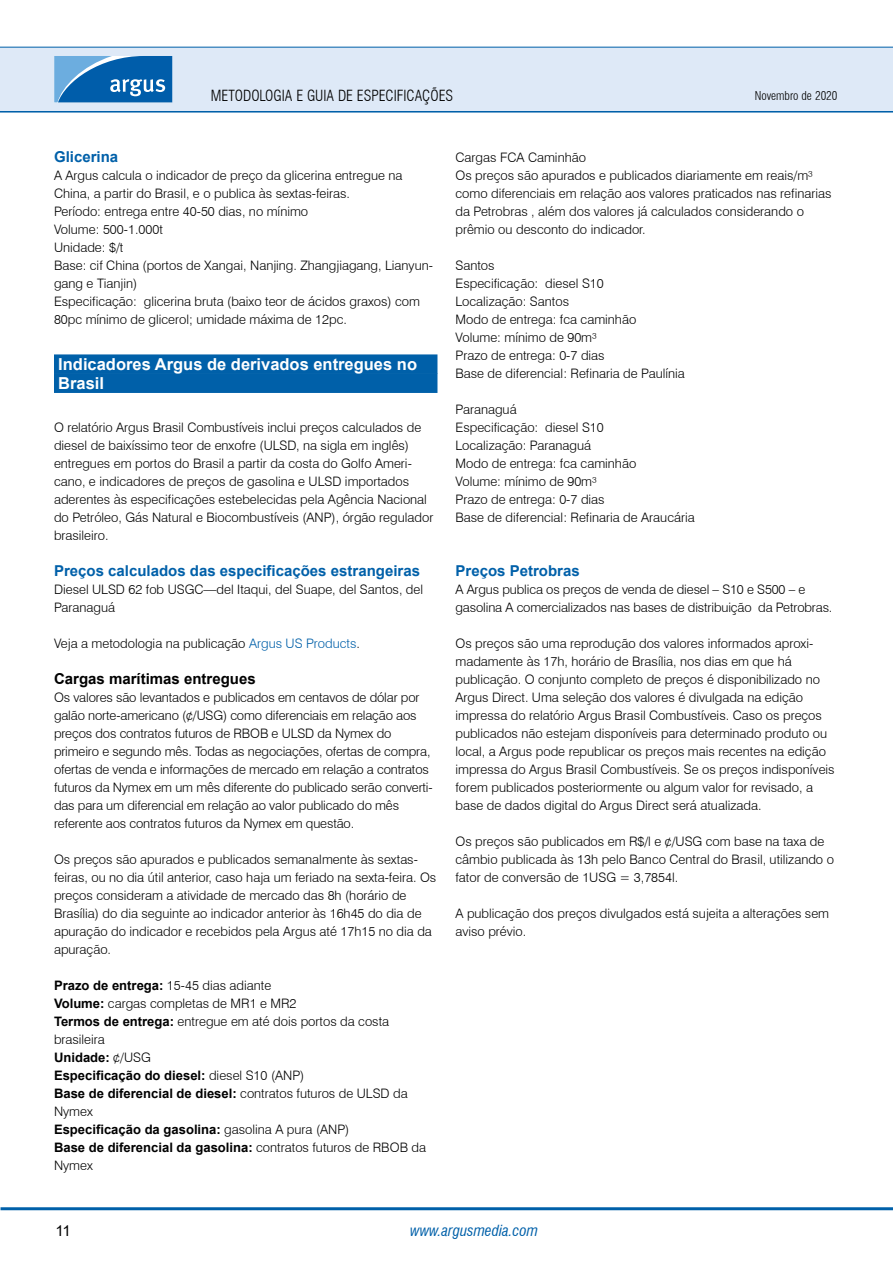
<style>
.page{position:relative;width:893px;height:1263px;background:#fff}
.page>*{position:absolute;margin:0;border:0;box-sizing:border-box;transform-origin:0 0}
.t1{font:700 16.5px/19px "Arial";color:#fff}
.t2{font:700 15px "Arial";color:#0060a9}
.t3{font:300 condensed 15px "Swiss 721 BT";color:#000}
.t4{font:700 15px "Arial";color:#000}
.t5{font:italic condensed 15px "Swiss 721 BT";color:#0060a9}
.t6{font:15px "Arial";color:#000}
.t7{font:300 13.05px/18px "Swiss 721 BT";color:#000}
.t8{font:700 13.05px/18px "Arial";color:#000}
.t9{font:300 condensed 12px "Swiss 721 BT";color:#000}
.s1{color:#0060a9}
.s2{font-family:"Arial";font-weight:700}
.s3{font-family:"Swiss 721 BT";font-weight:300}
</style>
<div class="page">
<hr style="left:0;top:110px;width:893px;height:3px;background:#0060a9">
<div style="left:0;top:47px;width:893px;height:64px;background:#dee9f7"></div>
<hr style="left:0;top:47px;width:893px;height:1px;background:#0060a9">
<svg style="left:54px;top:56px;width:118px;height:46px;background:#307dbd"></svg>
<hr style="left:1px;top:1207px;width:892px;height:3px;background:#0060a9">
<div style="left:54px;top:354px;width:383px;height:20px;background:#0060a9"></div>
<div style="left:54px;top:373px;width:383px;height:20px;background:#0060a9"></div>
<p class="t3" style="left:211px;top:86px;width:244px">METODOLOGIA E GUIA DE ESPECIFICAÇÕES</p>
<p class="t9" style="left:755px;top:88px;width:84px">Novembro de 2020</p>
<p class="t2" style="left:54px;top:146px;width:66px">Glicerina</p>
<p class="t7" style="left:54px;top:166px;width:381px">A Argus calcula o indicador de preço da glicerina entregue na China, a partir do Brasil, e o publica às sextas-feiras.<br>Período: entrega entre 40-50 dias, no mínimo<br>Volume: 500-1.000t<br>Unidade: $/t<br>Base: cif China (portos de Xangai, Nanjing. Zhangjiagang, Lianyun&shy;gang e Tianjin)<br>Especificação: glicerina bruta (baixo teor de ácidos graxos) com 80pc mínimo de glicerol; umidade máxima de 12pc.</p>
<p class="t1" style="left:58px;top:355px;width:360px">Indicadores Argus de derivados entregues no<br>Brasil</p>
<p class="t7" style="left:54px;top:418px;width:381px">O relatório Argus Brasil Combustíveis inclui preços calculados de diesel de baixíssimo teor de enxofre (ULSD, na sigla em inglês) entregues em portos do Brasil a partir da costa do Golfo Ameri&shy;cano, e indicadores de preços de gasolina e ULSD importados aderentes às especificações estebelecidas pela Agência Nacional do Petróleo, Gás Natural e Biocombustíveis (ANP), órgão regulador brasileiro.</p>
<p class="t2" style="left:54px;top:560px;width:368px">Preços calculados das especificações estrangeiras</p>
<p class="t7" style="left:54px;top:580px;width:371px">Diesel ULSD 62 fob USGC—del Itaqui, del Suape, del Santos, del<br>Paranaguá</p>
<p class="t7" style="left:54px;top:634px;width:308px">Veja a metodologia na publicação <span class="s1">Argus US Products</span>.</p>
<p class="t4" style="left:54px;top:668px;width:203px">Cargas marítimas entregues</p>
<p class="t7" style="left:54px;top:688px;width:380px">Os valores são levantados e publicados em centavos de dólar por galão norte-americano (¢/USG) como diferenciais em relação aos preços dos contratos futuros de RBOB e ULSD da Nymex do primeiro e segundo mês. Todas as negociações, ofertas de compra, ofertas de venda e informações de mercado em relação a contratos futuros da Nymex em um mês diferente do publicado serão converti&shy;das para um diferencial em relação ao valor publicado do mês referente aos contratos futuros da Nymex em questão.</p>
<p class="t7" style="left:54px;top:850px;width:384px">Os preços são apurados e publicados semanalmente às sextas&shy;feiras, ou no dia útil anterior, caso haja um feriado na sexta-feira. Os preços consideram a atividade de mercado das 8h (horário de Brasília) do dia seguinte ao indicador anterior às 16h45 do dia de apuração do indicador e recebidos pela Argus até 17h15 no dia da apuração.</p>
<p class="t7" style="left:54px;top:976px;width:337px"><span class="s2">Prazo de entrega:</span> 15-45 dias adiante<br><span class="s2">Volume:</span> cargas completas de MR1 e MR2<br><span class="s2">Termos de entrega:</span> entregue em até dois portos da costa brasileira</p>
<p class="t8" style="left:54px;top:1049px;width:355px">Unidade: <span class="s3">¢/USG<br></span>Especificação do diesel: <span class="s3">diesel S10 (ANP)<br></span>Base de diferencial de diesel: <span class="s3">contratos futuros de ULSD da</span></p>
<p class="t7" style="left:54px;top:1102px;width:40px">Nymex</p>
<p class="t8" style="left:54px;top:1120px;width:374px">Especificação da gasolina: <span class="s3">gasolina A pura (ANP)<br></span>Base de diferencial da gasolina: <span class="s3">contratos futuros de RBOB da</span></p>
<p class="t7" style="left:54px;top:1156px;width:40px">Nymex</p>
<p class="t7" style="left:455px;top:148px;width:377px">Cargas FCA Caminhão<br>Os preços são apurados e publicados diariamente em reais/m³ como diferenciais em relação aos valores praticados nas refinarias da Petrobras , além dos valores já calculados considerando o prêmio ou desconto do indicador.</p>
<p class="t7" style="left:455px;top:256px;width:231px">Santos<br>Especificação: diesel S10<br>Localização: Santos<br>Modo de entrega: fca caminhão<br>Volume: mínimo de 90m³<br>Prazo de entrega: 0-7 dias<br>Base de diferencial: Refinaria de Paulínia</p>
<p class="t7" style="left:455px;top:400px;width:241px">Paranaguá<br>Especificação: diesel S10<br>Localização: Paranaguá<br>Modo de entrega: fca caminhão<br>Volume: mínimo de 90m³<br>Prazo de entrega: 0-7 dias<br>Base de diferencial: Refinaria de Araucária</p>
<p class="t2" style="left:455px;top:560px;width:126px">Preços Petrobras</p>
<p class="t7" style="left:455px;top:580px;width:378px">A Argus publica os preços de venda de diesel – S10 e S500 – e gasolina A comercializados nas bases de distribuição da Petrobras.</p>
<p class="t7" style="left:455px;top:634px;width:381px">Os preços são uma reprodução dos valores informados aproxi&shy;madamente às 17h, horário de Brasília, nos dias em que há publicação. O conjunto completo de preços é disponibilizado no Argus Direct. Uma seleção dos valores é divulgada na edição impressa do relatório Argus Brasil Combustíveis. Caso os preços publicados não estejam disponíveis para determinado produto ou local, a Argus pode republicar os preços mais recentes na edição impressa do Argus Brasil Combustíveis. Se os preços indisponíveis forem publicados posteriormente ou algum valor for revisado, a base de dados digital do Argus Direct será atualizada.</p>
<p class="t7" style="left:455px;top:832px;width:380px">Os preços são publicados em R$/l e ¢/USG com base na taxa de câmbio publicada às 13h pelo Banco Central do Brasil, utilizando o fator de conversão de 1USG = 3,7854l.</p>
<p class="t7" style="left:455px;top:904px;width:375px">A publicação dos preços divulgados está sujeita a alterações sem aviso prévio.</p>
<p class="t6" style="left:55px;top:1220px;width:17px">11</p>
<p class="t5" style="left:410px;top:1221px;width:129px">www.argusmedia.com</p>
</div>
